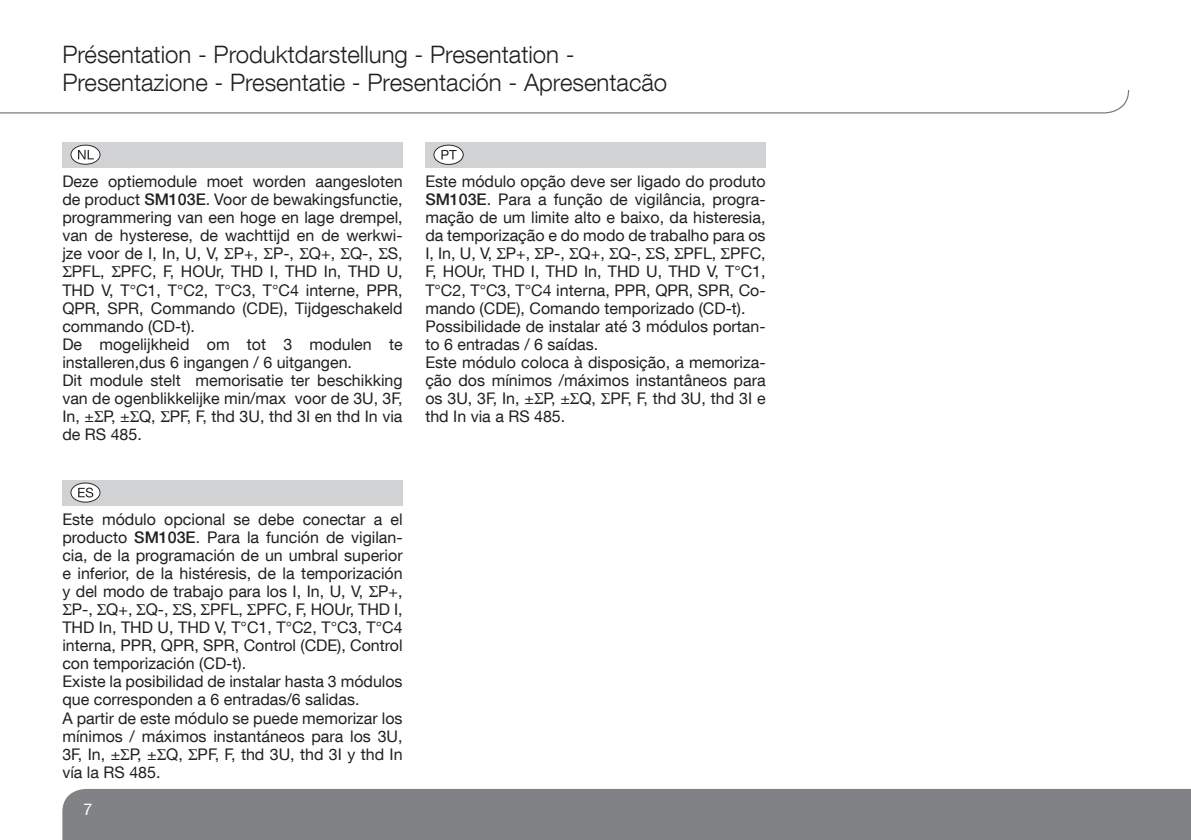
<style>
.page{position:relative;width:1191px;height:840px;background:#fff}
.page>*{position:absolute;margin:0;border:0;box-sizing:border-box;transform-origin:0 0}
.t1{font:300 24px/28.8px "Helvetica Neue LT Com";color:#231f20}
.t2{font:16px/18px "Helvetica Neue LT Com";color:#231f20}
.t3{font:16px "Helvetica Neue LT Com";color:#fff}
.s1{font-weight:500}
</style>
<div class="page">
<div style="left:62px;top:788px;width:1129px;height:51px;background:#808285"></div>
<svg style="left:0;top:90px;width:1129px;height:24px"></svg>
<div style="left:62px;top:142px;width:341px;height:25px;background:#d1d2d4"></div>
<svg style="left:70px;top:145px;width:30px;height:20px"></svg>
<div style="left:425px;top:142px;width:340px;height:25px;background:#d1d2d4"></div>
<svg style="left:433px;top:145px;width:31px;height:20px"></svg>
<div style="left:62px;top:479px;width:341px;height:26px;background:#d1d2d4"></div>
<svg style="left:70px;top:482px;width:30px;height:20px"></svg>
<h1 class="t1" style="left:62px;top:39px;width:606px">Présentation - Produktdarstellung - Presentation -<br>Presentazione - Presentatie - Presentación - Apresentacão</h1>
<p class="t2" style="left:62px;top:172px;width:342px">Deze optiemodule moet worden aangesloten</p>
<p class="t2" style="left:62px;top:190px;width:342px">de product <span class="s1">SM103E</span>. Voor de bewakingsfunctie,</p>
<p class="t2" style="left:62px;top:208px;width:342px">programmering van een hoge en lage drempel,</p>
<p class="t2" style="left:62px;top:226px;width:342px">van de hysterese, de wachttijd en de werkwi-</p>
<p class="t2" style="left:62px;top:244px;width:342px">jze voor de I, In, U, V, P+, P-, Q+, Q-, S,</p>
<p class="t2" style="left:72px;top:262px;width:332px">PFL, PFC, F, HOUr, THD I, THD In, THD U,</p>
<p class="t2" style="left:62px;top:280px;width:342px">THD V, T°C1, T°C2, T°C3, T°C4 interne, PPR,</p>
<p class="t2" style="left:62px;top:298px;width:342px">QPR, SPR, Commando (CDE), Tijdgeschakeld</p>
<p class="t2" style="left:62px;top:316px;width:134px">commando (CD-t).</p>
<p class="t2" style="left:62px;top:334px;width:342px">De mogelijkheid om tot 3 modulen te</p>
<p class="t2" style="left:62px;top:352px;width:291px">installeren,dus 6 ingangen / 6 uitgangen.</p>
<p class="t2" style="left:62px;top:370px;width:342px">Dit module stelt memorisatie ter beschikking</p>
<p class="t2" style="left:62px;top:388px;width:342px">van de ogenblikkelijke min/max voor de 3U, 3F,</p>
<p class="t2" style="left:62px;top:406px;width:342px">In, ± P, ± Q, PF, F, thd 3U, thd 3I en thd In via</p>
<p class="t2" style="left:62px;top:424px;width:81px">de RS 485.</p>
<p class="t2" style="left:425px;top:172px;width:342px">Este módulo opção deve ser ligado do produto <span class="s1">SM103E</span>. Para a função de vigilância, progra&shy;mação de um limite alto e baixo, da histeresia, da temporização e do modo de trabalho para os I, In, U, V, P+, P-, Q+, Q-, S, PFL, PFC, F, HOUr, THD I, THD In, THD U, THD V, T°C1, T°C2, T°C3, T°C4 interna, PPR, QPR, SPR, Co&shy;mando (CDE), Comando temporizado (CD-t).<br>Possibilidade de instalar até 3 módulos portan&shy;to 6 entradas / 6 saídas.<br>Este módulo coloca à disposição, a memoriza&shy;ção dos mínimos /máximos instantâneos para os 3U, 3F, In, ± P, ± Q, PF, F, thd 3U, thd 3I e thd In via a RS 485.</p>
<p class="t2" style="left:62px;top:510px;width:342px">Este módulo opcional se debe conectar a el</p>
<p class="t2" style="left:62px;top:528px;width:342px">producto <span class="s1">SM103E</span>. Para la función de vigilan-</p>
<p class="t2" style="left:62px;top:546px;width:342px">cia, de la programación de un umbral superior</p>
<p class="t2" style="left:62px;top:564px;width:342px">e inferior, de la histéresis, de la temporización</p>
<p class="t2" style="left:62px;top:582px;width:342px">y del modo de trabajo para los I, In, U, V, P+,</p>
<p class="t2" style="left:72px;top:600px;width:332px">P-, Q+, Q-, S, PFL, PFC, F, HOUr, THD I,</p>
<p class="t2" style="left:62px;top:618px;width:342px">THD In, THD U, THD V, T°C1, T°C2, T°C3, T°C4</p>
<p class="t2" style="left:62px;top:636px;width:342px">interna, PPR, QPR, SPR, Control (CDE), Control</p>
<p class="t2" style="left:62px;top:654px;width:185px">con temporización (CD-t).</p>
<p class="t2" style="left:62px;top:672px;width:342px">Existe la posibilidad de instalar hasta 3 módulos</p>
<p class="t2" style="left:62px;top:690px;width:298px">que corresponden a 6 entradas/6 salidas.</p>
<p class="t2" style="left:62px;top:708px;width:342px">A partir de este módulo se puede memorizar los</p>
<p class="t2" style="left:62px;top:726px;width:342px">mínimos / máximos instantáneos para los 3U,</p>
<p class="t2" style="left:62px;top:744px;width:342px">3F, In, ± P, ± Q, PF, F, thd 3U, thd 3I y thd In</p>
<p class="t2" style="left:62px;top:762px;width:100px">vía la RS 485.</p>
<p class="t3" style="left:83px;top:798px;width:10px">7</p>
</div>
